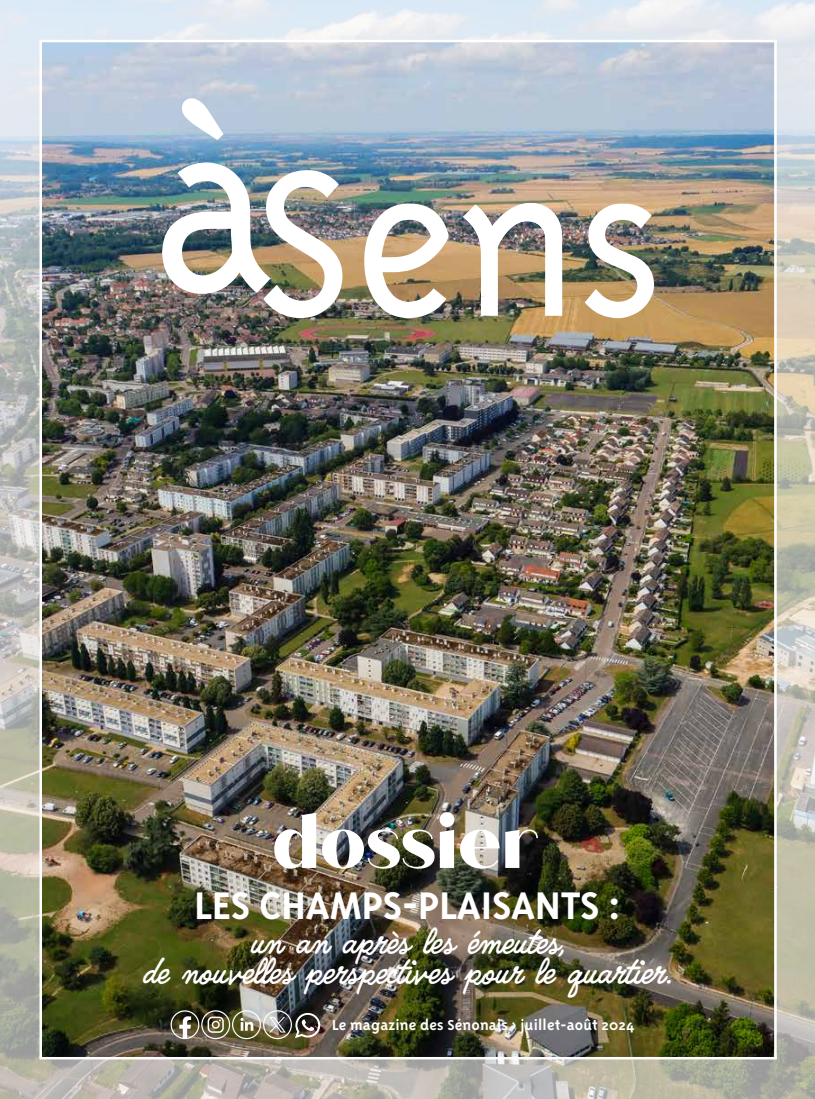
<style>
.page{position:relative;width:815px;height:1099px;background:#fff}
.page>*{position:absolute;margin:0;border:0;box-sizing:border-box;transform-origin:0 0}
.t1{font:800 75.38px "Quiche Sans";color:#fff}
.t2{font:700 44.25px "Triplex Sans OT";color:#fff}
.t3{font:28px/29.4px "Quimby Gubernatorial";color:#fff;text-align:center}
.t4{font:700 16.5px "Triplex Sans OT";letter-spacing:.01em;color:#fff}
</style>
<div class="page">
<img style="left:0;top:0;width:815px;height:1098px">
<hr style="left:39px;top:40px;width:738px;height:2px;background:#fff">
<img style="left:162px;top:162px;width:109px;height:133px">
<svg style="left:182px;top:98px;width:41px;height:42px"></svg>
<img style="left:262px;top:169px;width:392px;height:149px">
<img style="left:463px;top:201px;width:99px;height:114px">
<div style="left:232px;top:1010px;width:29px;height:29px;border:1px solid #fff;border-radius:50%"></div>
<svg style="left:240px;top:1017px;width:13px;height:13px"></svg>
<div style="left:201px;top:1010px;width:29px;height:29px;border:1px solid #fff;border-radius:50%"></div>
<svg style="left:208px;top:1016px;width:16px;height:16px"></svg>
<div style="left:171px;top:1010px;width:28px;height:29px;border:1px solid #fff;border-radius:50%"></div>
<svg style="left:179px;top:1016px;width:12px;height:22px"></svg>
<svg style="left:269px;top:1016px;width:17px;height:16px"></svg>
<div style="left:263px;top:1010px;width:29px;height:29px;border:1px solid #fff;border-radius:50%"></div>
<svg style="left:295px;top:1012px;width:25px;height:26px"></svg>
<h1 class="t1" style="left:272px;top:795px;width:267px">dossier</h1>
<h2 class="t2" style="left:195px;top:880px;width:427px">LES CHAMPS-PLAISANTS :</h2>
<p class="t3" style="left:142px;top:928px;width:532px">un an après les émeutes,<br>de nouvelles perspectives pour le quartier.</p>
<p class="t4" style="left:332px;top:1016px;width:304px">Le magazine des Sénonais &gt; juillet-août 2024</p>
</div>
